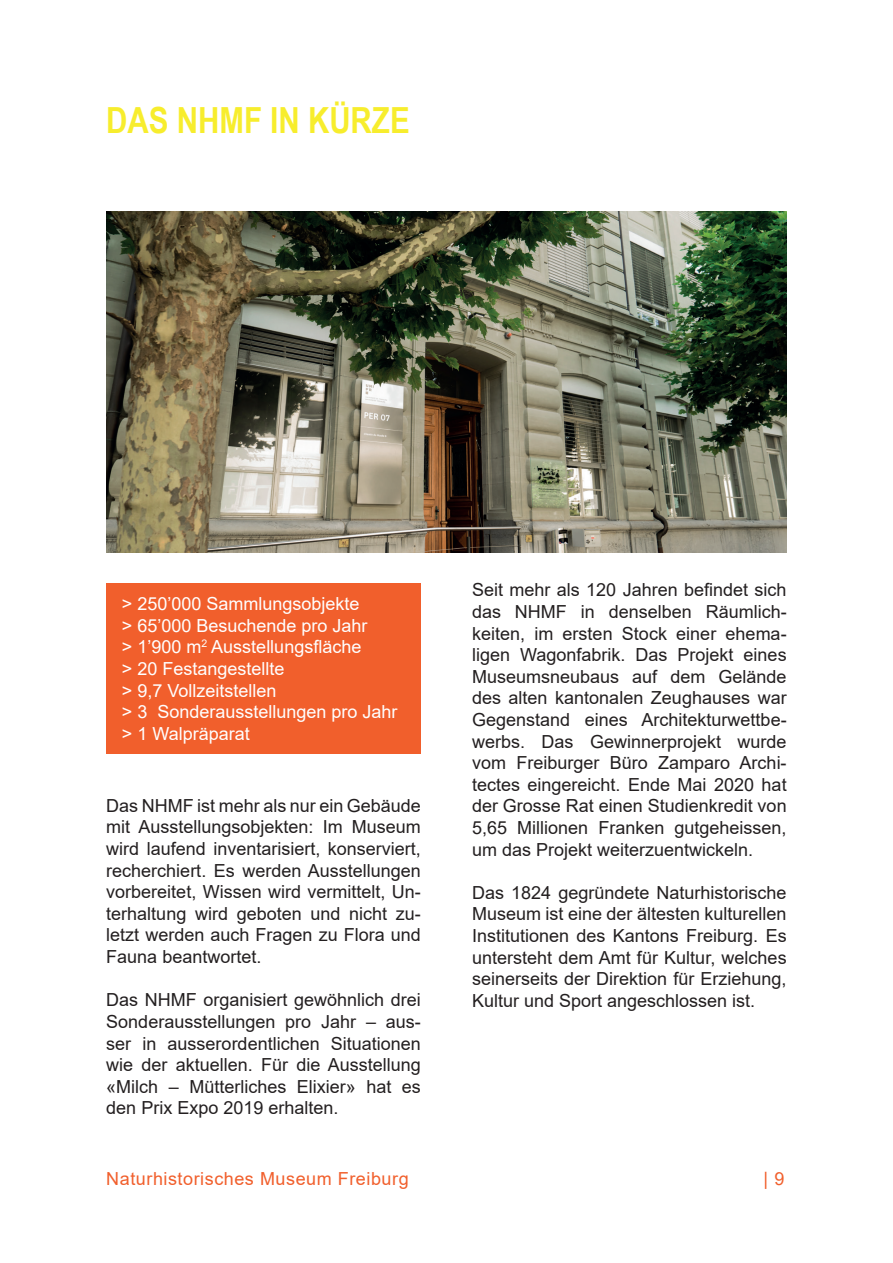
<style>
.page{position:relative;width:893px;height:1263px;background:#fff}
.page>*{position:absolute;margin:0;border:0;box-sizing:border-box;transform-origin:0 0}
.t1{font:700 36px "Arial Narrow";color:#f7ed2d}
.t2{font:18px/21.6px "Arial";color:#231f20;text-align:justify}
.t3{font:18px/21.6px "Arial";color:#fff}
.t4{font:18px "Arial";letter-spacing:.03em;color:#f15f2c}
</style>
<div class="page">
<div style="left:106px;top:583px;width:315px;height:170px;background:#f15f2c"></div>
<img style="left:106px;top:211px;width:681px;height:342px">
<h1 class="t1" style="left:106px;top:93px;width:305px">DAS NHMF IN KÜRZE</h1>
<p class="t3" style="left:122px;top:593px;width:277px">&gt; 250’000 Sammlungsobjekte<br>&gt; 65’000 Besuchende pro Jahr<br>&gt; 1’900 m<sup>2</sup> Ausstellungsfläche<br>&gt; 20 Festangestellte<br>&gt; 9,7 Vollzeitstellen<br>&gt; 3 Sonderausstellungen pro Jahr &gt; 1 Walpräparat</p>
<p class="t2" style="left:106px;top:795px;width:316px">Das NHMF ist mehr als nur ein Gebäude mit Ausstellungsobjekten: Im Museum wird laufend inventarisiert, konserviert, recherchiert. Es werden Ausstellungen vorbereitet, Wissen wird vermittelt, Un&shy;terhaltung wird geboten und nicht zu&shy;letzt werden auch Fragen zu Flora und Fauna beantwortet.</p>
<p class="t2" style="left:106px;top:989px;width:316px">Das NHMF organisiert gewöhnlich drei Sonderausstellungen pro Jahr – aus&shy;ser in ausserordentlichen Situationen wie der aktuellen. Für die Ausstellung «Milch – Mütterliches Elixier» hat es den Prix Expo 2019 erhalten.</p>
<p class="t2" style="left:472px;top:579px;width:316px">Seit mehr als 120 Jahren befindet sich das NHMF in denselben Räumlich&shy;keiten, im ersten Stock einer ehema&shy;ligen Wagonfabrik. Das Projekt eines Museumsneubaus auf dem Gelände des alten kantonalen Zeughauses war Gegenstand eines Architekturwettbe&shy;werbs. Das Gewinnerprojekt wurde vom Freiburger Büro Zamparo Archi&shy;tectes eingereicht. Ende Mai 2020 hat der Grosse Rat einen Studienkredit von 5,65 Millionen Franken gutgeheissen, um das Projekt weiterzuentwickeln.</p>
<p class="t2" style="left:472px;top:881px;width:316px">Das 1824 gegründete Naturhistorische Museum ist eine der ältesten kulturellen Institutionen des Kantons Freiburg. Es untersteht dem Amt für Kultur, welches seinerseits der Direktion für Erziehung, Kultur und Sport angeschlossen ist.</p>
<p class="t4" style="left:106px;top:1166px;width:304px">Naturhistorisches Museum Freiburg</p>
<p class="t4" style="left:764px;top:1166px;width:22px">| 9</p>
</div>
